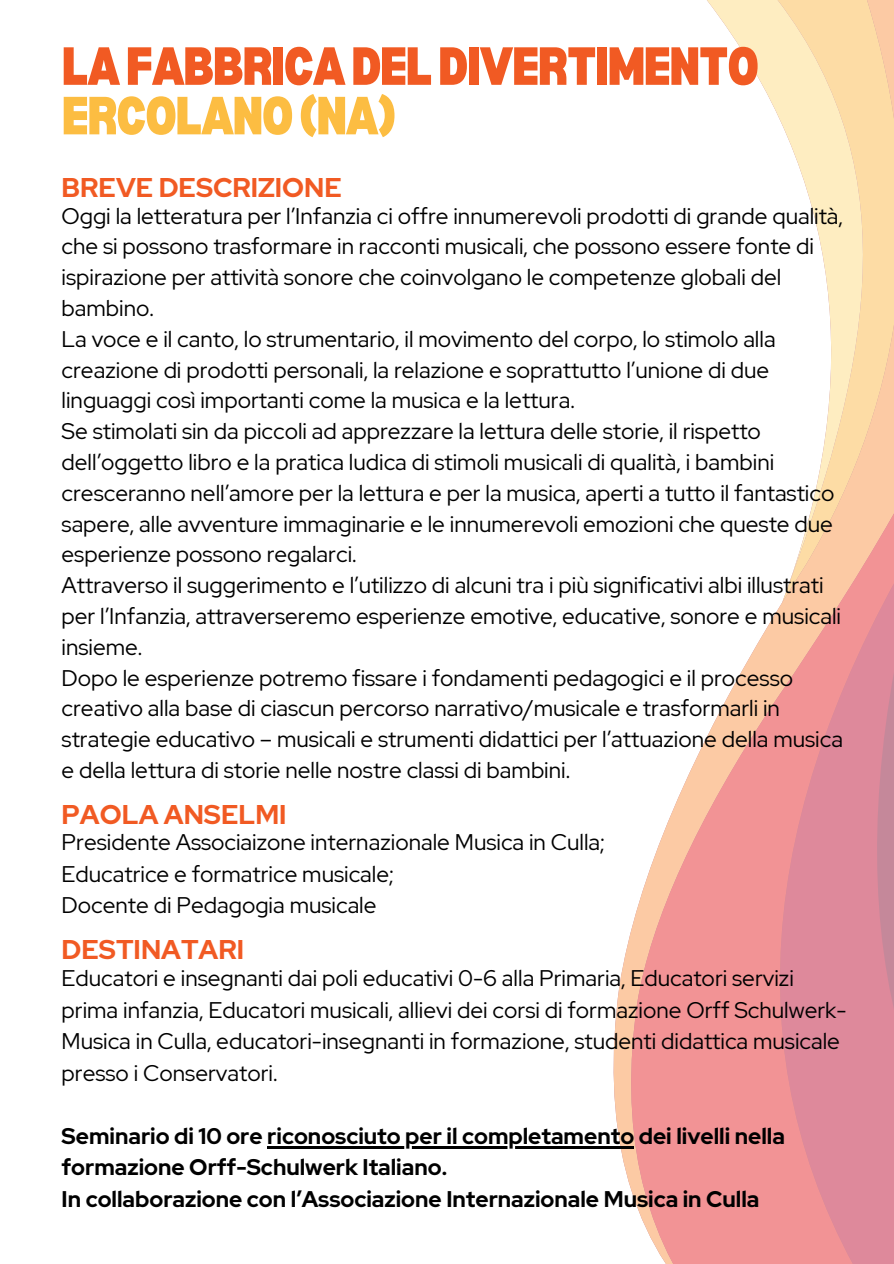
<style>
.page{position:relative;width:894px;height:1264px;background:#fff}
.page>*{position:absolute;margin:0;border:0;box-sizing:border-box;transform-origin:0 0}
.t1{font:900 semi-condensed 52.5px/49.5px "Bernoru";letter-spacing:-.035em;color:#f15a23}
.t2{font:700 27px "Red Hat Display";color:#f15a23}
.t3{font:22.65px/31.5px "Red Hat Display";color:#000}
.t4{font:700 22.65px/31.5px "Red Hat Display";color:#000}
.t5{font:22.5px/30.8px "Red Hat Display";color:#000}
.s1{color:#fcbd42}
</style>
<div class="page">
<svg style="left:707px;top:0;width:186px;height:173px"></svg>
<svg style="left:619px;top:173px;width:274px;height:1090px"></svg>
<hr style="left:267px;top:1146px;width:367px;height:2px;background:#000">
<p class="t1" style="left:62px;top:39px;width:699px">LAFABBRICADELDIVERTIMENTO<br><span class="s1">ERCOLANO(NA)</span></p>
<p class="t2" style="left:62px;top:169px;width:282px">BREVE DESCRIZIONE</p>
<p class="t5" style="left:62px;top:200px;width:782px">Oggi la letteratura per l’Infanzia ci offre innumerevoli prodotti di grande qualità, che si possono trasformare in racconti musicali, che possono essere fonte di ispirazione per attività sonore che coinvolgano le competenze globali del bambino.</p>
<h1 class="t5" style="left:62px;top:323px;width:715px">La voce e il canto, lo strumentario, il movimento del corpo, lo stimolo alla creazione di prodotti personali, la relazione e soprattutto l’unione di due linguaggi così importanti come la musica e la lettura.</h1>
<h2 class="t5" style="left:62px;top:416px;width:774px">Se stimolati sin da piccoli ad apprezzare la lettura delle storie, il rispetto dell’oggetto libro e la pratica ludica di stimoli musicali di qualità, i bambini cresceranno nell’amore per la lettura e per la musica, aperti a tutto il fantastico sapere, alle avventure immaginarie e le innumerevoli emozioni che queste due esperienze possono regalarci.</h2>
<p class="t5" style="left:62px;top:570px;width:780px">Attraverso il suggerimento e l’utilizzo di alcuni tra i più significativi albi illustrati per l’Infanzia, attraverseremo esperienze emotive, educative, sonore e musicali insieme.</p>
<p class="t5" style="left:62px;top:662px;width:782px">Dopo le esperienze potremo fissare i fondamenti pedagogici e il processo creativo alla base di ciascun percorso narrativo/musicale e trasformarli in strategie educativo – musicali e strumenti didattici per l’attuazione della musica e della lettura di storie nelle nostre classi di bambini.</p>
<p class="t2" style="left:62px;top:796px;width:226px">PAOLA ANSELMI</p>
<h2 class="t3" style="left:62px;top:826px;width:544px">Presidente Associaizone internazionale Musica in Culla;</h2>
<p class="t3" style="left:62px;top:858px;width:333px">Educatrice e formatrice musicale;</p>
<h3 class="t3" style="left:62px;top:889px;width:316px">Docente di Pedagogia musicale</h3>
<p class="t2" style="left:62px;top:931px;width:184px">DESTINATARI</p>
<h2 class="t3" style="left:62px;top:962px;width:786px">Educatori e insegnanti dai poli educativi 0-6 alla Primaria, Educatori servizi prima infanzia, Educatori musicali, allievi dei corsi di formazione Orff Schulwerk-Musica in Culla, educatori-insegnanti in formazione, studenti didattica musicale presso i Conservatori.</h2>
<p class="t4" style="left:62px;top:1120px;width:724px">Seminario di 10 ore riconosciuto per il completamento dei livelli nella</p>
<p class="t4" style="left:62px;top:1151px;width:699px">formazione Orff-Schulwerk Italiano.<br>In collaborazione con l’Associazione Internazionale Musica in Culla</p>
</div>
